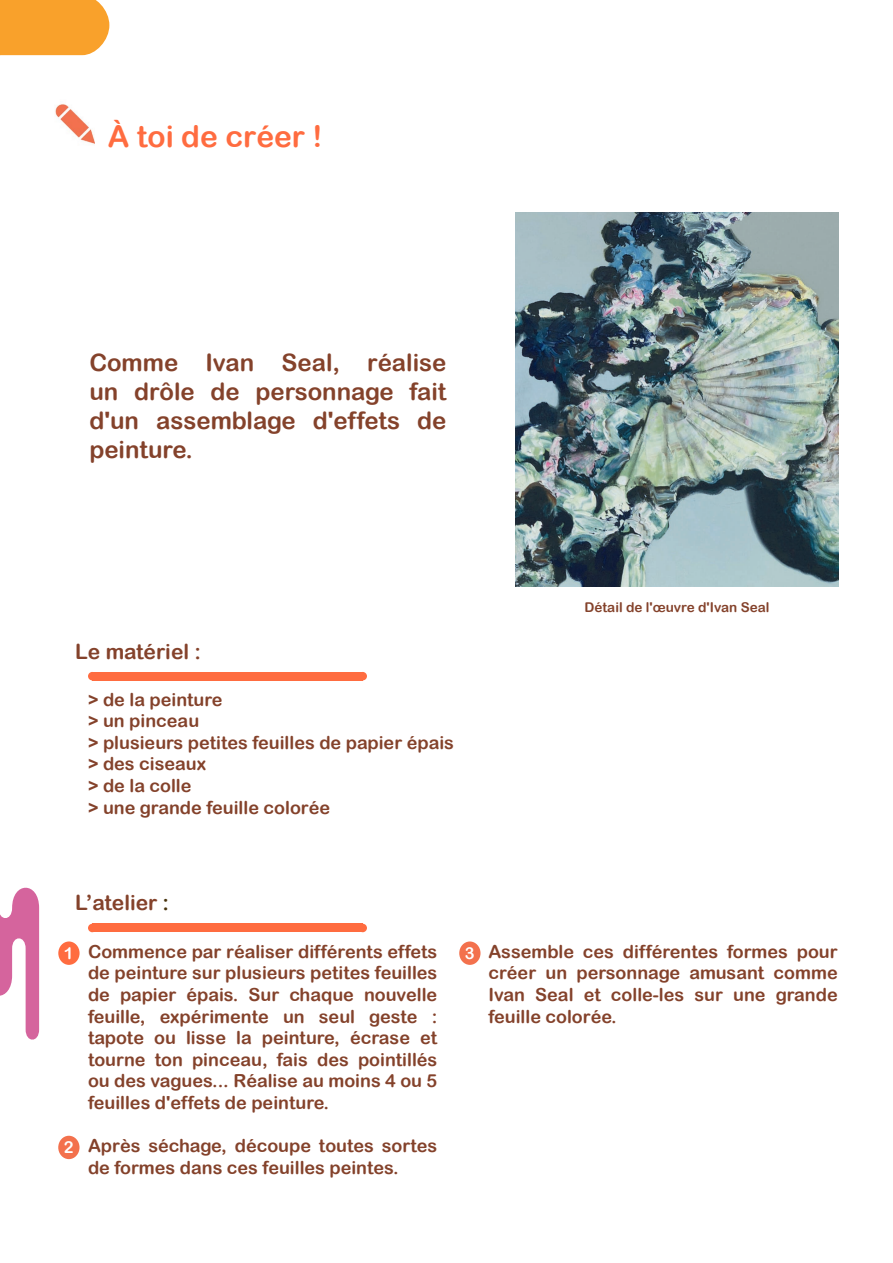
<style>
.page{position:relative;width:893px;height:1263px;background:#fff}
.page>*{position:absolute;margin:0;border:0;box-sizing:border-box;transform-origin:0 0}
.t1{font:30px "Arial Rounded MT Bold";color:#ff6c40}
.t2{font:24px/28.8px "Arial Rounded MT Bold";color:#84422b;text-align:justify}
.t3{font:21px "Arial Rounded MT Bold";color:#84422b}
.t4{font:18px/21.6px "Arial Rounded MT Bold";color:#84422b;text-align:justify}
.t5{font:16.5px "Arial Rounded MT Bold";color:#fff}
.t6{font:13.5px "Arial Rounded MT Bold";color:#84422b}
.s1{color:#48330d}
</style>
<div class="page">
<svg style="left:0;top:887px;width:39px;height:153px"></svg>
<svg style="left:0;top:0;width:109px;height:144px"></svg>
<div style="left:58px;top:941px;width:22px;height:24px;background:#ff6c40;border-radius:50%"></div>
<div style="left:58px;top:1136px;width:22px;height:23px;background:#f3714d;border-radius:50%"></div>
<div style="left:459px;top:941px;width:21px;height:24px;background:#f3714d;border-radius:50%"></div>
<div style="left:92px;top:672px;width:271px;height:8px;background:#ff6c40"></div>
<div style="left:358px;top:672px;width:9px;height:8px;background:#ff6c40;border-radius:50%"></div>
<div style="left:88px;top:672px;width:9px;height:8px;background:#ff6c40;border-radius:50%"></div>
<div style="left:92px;top:924px;width:271px;height:8px;background:#ff6c40"></div>
<div style="left:358px;top:924px;width:9px;height:8px;background:#ff6c40;border-radius:50%"></div>
<div style="left:88px;top:924px;width:9px;height:8px;background:#ff6c40;border-radius:50%"></div>
<img style="left:515px;top:212px;width:324px;height:375px">
<p class="t1" style="left:108px;top:119px;width:216px">À toi de créer !</p>
<p class="t2" style="left:89px;top:348px;width:359px">Comme Ivan Seal, réalise un drôle de personnage fait d'un assemblage d'effets de peinture.</p>
<p class="t3" style="left:75px;top:639px;width:127px">Le matériel :</p>
<p class="t4" style="left:88px;top:688px;width:136px">&gt; de la peinture</p>
<p class="t4" style="left:88px;top:710px;width:113px">&gt; un pinceau</p>
<p class="t4" style="left:88px;top:731px;width:367px">&gt; plusieurs petites feuilles de papier épais</p>
<p class="t4" style="left:88px;top:753px;width:120px">&gt; des ciseaux</p>
<p class="t4" style="left:88px;top:775px;width:105px">&gt; de la colle</p>
<p class="t4" style="left:88px;top:796px;width:244px">&gt; une grande feuille colorée</p>
<p class="t6" style="left:584px;top:599px;width:186px">Détail de l'œuvre d'Ivan Seal</p>
<p class="t3" style="left:75px;top:890px;width:95px">L’atelier <span class="s1">:</span></p>
<p class="t4" style="left:88px;top:940px;width:351px">Commence par réaliser différents effets de peinture sur plusieurs petites feuilles de papier épais. Sur chaque nouvelle feuille, expérimente un seul geste : tapote ou lisse la peinture, écrase et tourne ton pinceau, fais des pointillés ou des vagues... Réalise au moins 4 ou 5 feuilles d'effets de peinture.</p>
<p class="t4" style="left:88px;top:1135px;width:351px">Après séchage, découpe toutes sortes de formes dans ces feuilles peintes.</p>
<p class="t5" style="left:64px;top:943px;width:11px">1</p>
<p class="t5" style="left:64px;top:1138px;width:11px">2</p>
<p class="t5" style="left:465px;top:943px;width:11px">3</p>
<p class="t4" style="left:488px;top:940px;width:351px">Assemble ces différentes formes pour créer un personnage amusant comme Ivan Seal et colle-les sur une grande feuille colorée.</p>
</div>
